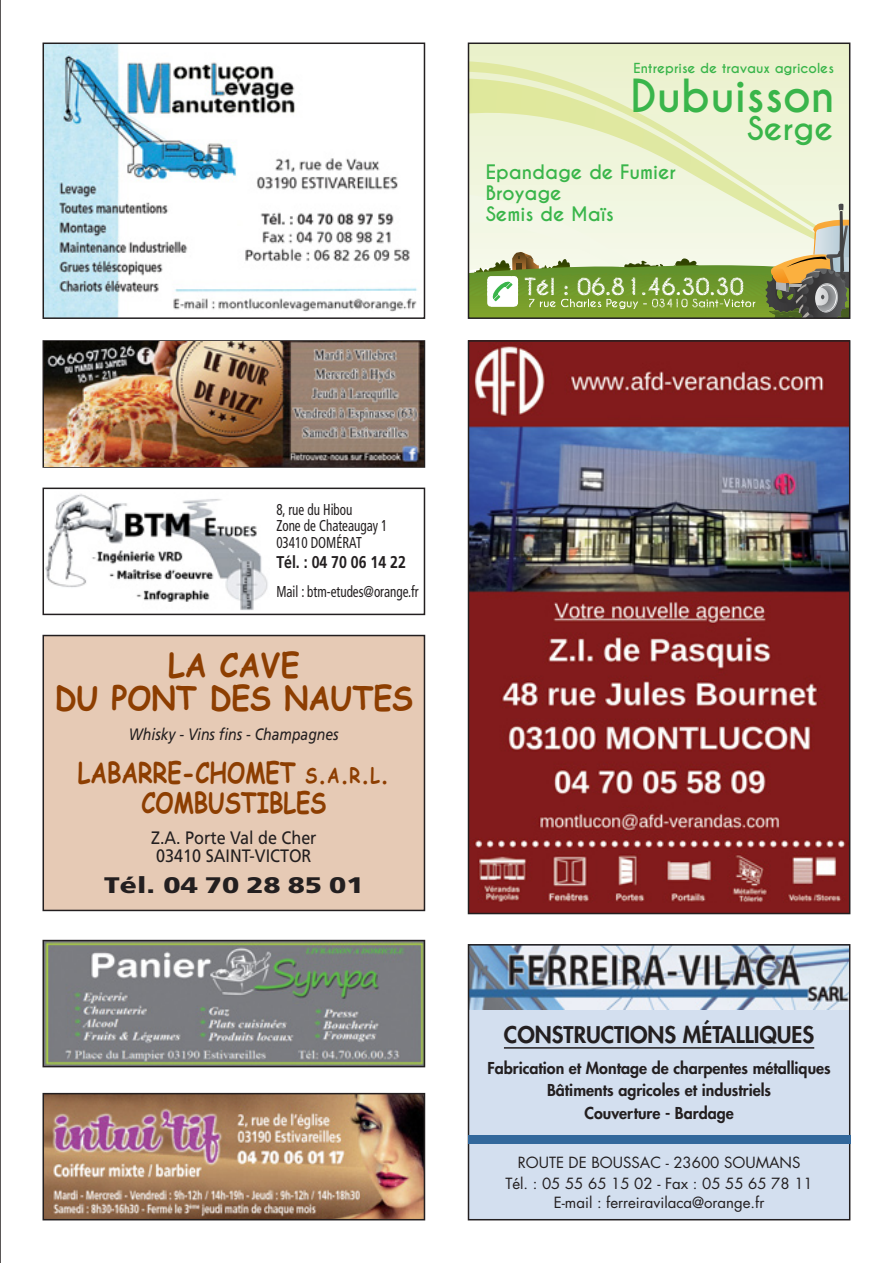
<style>
.page{position:relative;width:893px;height:1263px;background:#fff}
.page>*{position:absolute;margin:0;border:0;box-sizing:border-box;transform-origin:0 0}
.t1{font:700 42.75px "Caviar Dreams";color:#39b54a}
.t2{font:700 33px/33px "Comic Sans MS";color:#8d3e01;text-align:center;scale:.91 1}
.t3{font:700 30.6px "Caviar Dreams";color:#39b54a}
.t4{font:700 28.5px/30px "Comic Sans MS";color:#8d3e01;text-align:center;scale:.8 1}
.t5{font:700 22.5px "Caviar Dreams";color:#fff}
.t6{font:900 22.5px "Frutiger";color:#231f20;scale:1.25 1}
.t7{font:800 22.35px "Futura";color:#231f20}
.t8{font:700 18.75px/20.9px "Caviar Dreams";color:#39b54a}
.t9{font:18px/18px "Frutiger";color:#231f20;scale:.9 1}
.t10{font:700 17.1px "Frutiger";color:#231f20;scale:.83 1}
.t11{font:italic 16.5px "Frutiger";color:#231f20;scale:.85 1}
.t12{font:800 16.05px/22.5px "Futura";color:#231f20;text-align:center}
.t13{font:condensed 15.75px/16.4px "Frutiger";color:#231f20;scale:.83 1}
.t14{font:15px/21px "Futura";color:#231f20;text-align:center}
.t15{font:700 13.05px "Caviar Dreams";color:#39b54a}
.s1{font-size:21.3px}
</style>
<div class="page">
<hr style="left:0;top:0;width:1px;height:1263px;background:#231f20">
<img style="left:46px;top:46px;width:371px;height:270px">
<div style="left:43px;top:43px;width:382px;height:276px;border:2px solid #231f20"></div>
<img style="left:46px;top:1096px;width:376px;height:121px">
<div style="left:43px;top:1093px;width:382px;height:127px;border:2px solid #231f20"></div>
<img style="left:46px;top:943px;width:376px;height:121px">
<div style="left:43px;top:940px;width:382px;height:127px;border:2px solid #231f20"></div>
<svg style="left:467px;top:944px;width:384px;height:277px;background:#c1cddd"></svg>
<div style="left:468px;top:1135px;width:382px;height:9px;background:#32689c"></div>
<div style="left:43px;top:340px;width:382px;height:128px;border:2px solid #231f20"></div>
<img style="left:44px;top:342px;width:380px;height:124px">
<div style="left:43px;top:635px;width:381px;height:275px;background:#e6cab5"></div>
<div style="left:43px;top:635px;width:382px;height:276px;border:2px solid #231f20"></div>
<img style="left:471px;top:343px;width:376px;height:568px">
<div style="left:468px;top:340px;width:382px;height:574px;border:2px solid #231f20"></div>
<img style="left:46px;top:494px;width:222px;height:116px">
<div style="left:43px;top:488px;width:382px;height:127px;border:2px solid #231f20"></div>
<img style="left:471px;top:61px;width:376px;height:190px">
<div style="left:471px;top:194px;width:240px;height:82px;background:#f2f7e5"></div>
<img style="left:512px;top:252px;width:4px;height:13px">
<svg style="left:516px;top:252px;width:23px;height:13px"></svg>
<img style="left:474px;top:260px;width:37px;height:14px">
<img style="left:540px;top:259px;width:31px;height:6px">
<img style="left:471px;top:265px;width:117px;height:8px">
<svg style="left:838px;top:204px;width:6px;height:7px"></svg>
<img style="left:813px;top:220px;width:34px;height:32px">
<img style="left:846px;top:226px;width:1px;height:26px">
<img style="left:825px;top:211px;width:21px;height:41px">
<img style="left:471px;top:310px;width:117px;height:6px">
<img style="left:471px;top:312px;width:117px;height:1px">
<img style="left:471px;top:276px;width:8px;height:20px">
<img style="left:580px;top:278px;width:8px;height:14px">
<img style="left:580px;top:292px;width:8px;height:4px">
<img style="left:471px;top:296px;width:117px;height:3px">
<img style="left:471px;top:308px;width:117px;height:2px">
<svg style="left:529px;top:296px;width:19px;height:3px"></svg>
<img style="left:471px;top:307px;width:117px;height:1px">
<img style="left:471px;top:305px;width:117px;height:2px">
<img style="left:471px;top:299px;width:117px;height:6px">
<img style="left:471px;top:299px;width:73px;height:1px">
<img style="left:479px;top:275px;width:42px;height:21px">
<img style="left:518px;top:274px;width:3px;height:20px">
<img style="left:521px;top:274px;width:59px;height:22px">
<img style="left:573px;top:274px;width:9px;height:4px">
<img style="left:582px;top:274px;width:6px;height:4px">
<svg style="left:588px;top:252px;width:259px;height:64px;background:#90a25f"></svg>
<div style="left:468px;top:43px;width:382px;height:276px;border:2px solid #231f20"></div>
<p class="t15" style="left:633px;top:60px;width:202px">Entreprise de travaux agricoles</p>
<h1 class="t1" style="left:630px;top:70px;width:206px">Dubuisson</h1>
<h3 class="t3" style="left:747px;top:110px;width:88px">Serge</h3>
<p class="t8" style="left:486px;top:162px;width:192px">Epandage de Fumier<br>Broyage<br>Semis de Maïs</p>
<h3 class="t5" style="left:524px;top:273px;width:221px">Tél : 06.81.46.30.30</h3>
<p class="t13" style="left:276px;top:502px;width:135px">8, rue du Hibou<br>Zone de Chateaugay 1<br>03410 DOMÉRAT</p>
<p class="t10" style="left:276px;top:555px;width:158px">Tél. : 04 70 06 14 22</p>
<p class="t13" style="left:276px;top:585px;width:173px">Mail : btm-etudes@orange.fr</p>
<h2 class="t2" style="left:55px;top:649px;width:395px">LA CAVE<br>DU PONT DES NAUTES</h2>
<p class="t11" style="left:129px;top:728px;width:248px">Whisky - Vins fins - Champagnes</p>
<h3 class="t4" style="left:78px;top:758px;width:391px">LABARRE-CHOMET <span class="s1">S</span>.<span class="s1">A</span>.<span class="s1">R</span>.<span class="s1">L</span>.<br>COMBUSTIBLES</h3>
<p class="t9" style="left:151px;top:830px;width:185px">Z.A. Porte Val de Cher<br>03410 SAINT-VICTOR</p>
<h3 class="t6" style="left:104px;top:876px;width:209px">Tél. 04 70 28 85 01</h3>
<h3 class="t7" style="left:504px;top:1024px;width:312px">CONSTRUCTIONS MÉTALLIQUES</h3>
<p class="t12" style="left:487px;top:1058px;width:345px">Fabrication et Montage de charpentes métalliques<br>Bâtiments agricoles et industriels<br>Couverture - Bardage</p>
<p class="t14" style="left:505px;top:1153px;width:309px">ROUTE DE BOUSSAC - 23600 SOUMANS<br>Tél. : 05 55 65 15 02 - Fax : 05 55 65 78 11</p>
<p class="t14" style="left:554px;top:1193px;width:212px">E-mail : ferreiravilaca@orange.fr</p>
</div>
